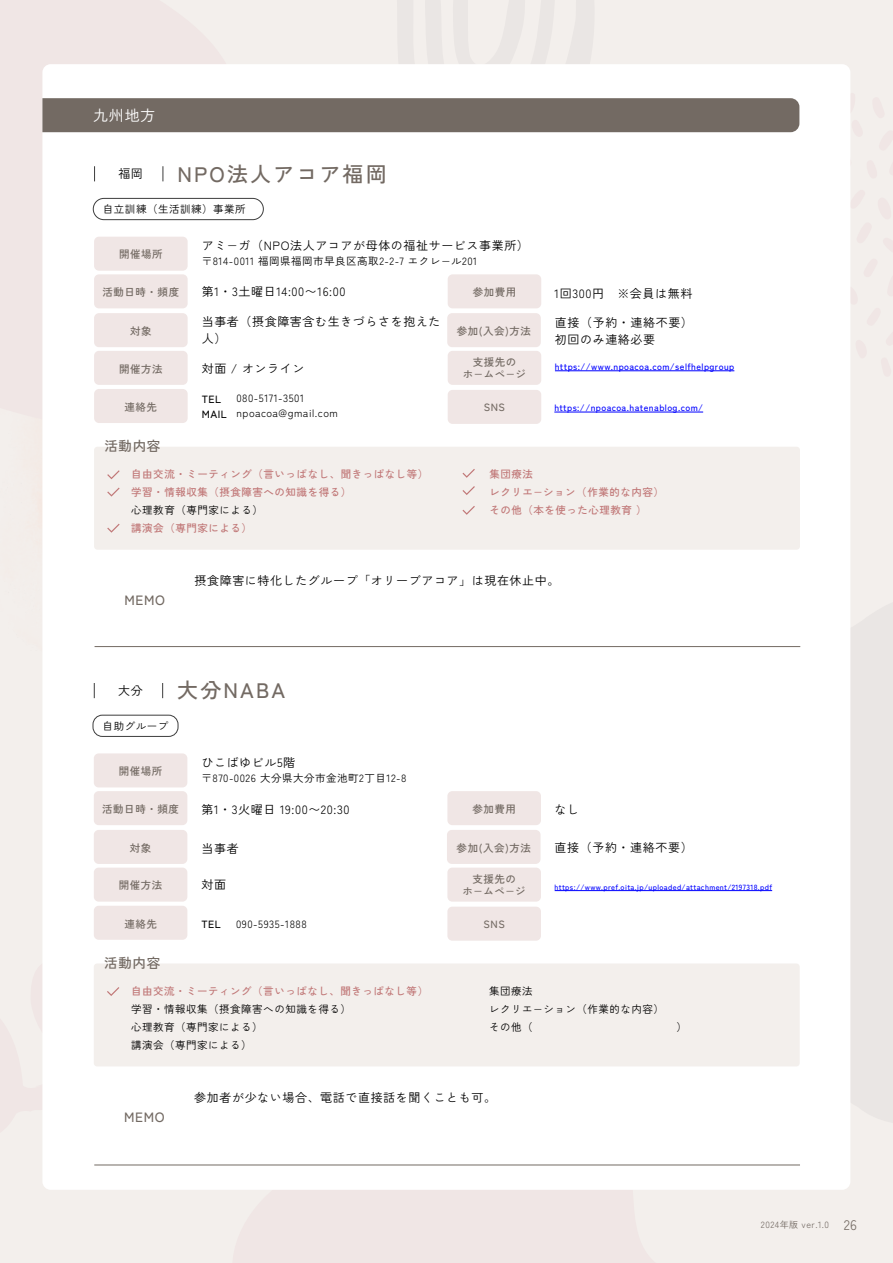
<style>
.page{position:relative;width:893px;height:1263px;background:#f3efec}
.page>*{position:absolute;margin:0;border:0;box-sizing:border-box;transform-origin:0 0}
.t1{font:500 21px "Zen Kaku Gothic New";letter-spacing:.1em;color:#736a63}
.t2{font:15px "Zen Kaku Gothic New";color:#fff}
.t3{font:500 13.5px "Zen Kaku Gothic New";letter-spacing:.05em;color:#736a63}
.t4{font:12px/16.5px "Zen Kaku Gothic New";letter-spacing:.05em;color:#000}
.t5{font:10.5px/18px "Zen Kaku Gothic New";letter-spacing:.05em;color:#000}
.t6{font:500 10.5px/18px "Zen Kaku Gothic New";letter-spacing:.05em;color:#c17878}
.t7{font:500 10.5px/12px "Zen Kaku Gothic New";letter-spacing:.05em;color:#736a63;text-align:center}
.t8{font:500 10.5px/15px "Zen Kaku Gothic New";letter-spacing:.05em;color:#000}
.t9{font:500 9px "Zen Kaku Gothic New";letter-spacing:.05em;color:#00f}
.t10{font:9px "Zen Kaku Gothic New";letter-spacing:.05em;color:#736a63}
.t11{font:500 7.5px "Zen Kaku Gothic New";letter-spacing:.05em;color:#00f}
.s1{font-size:13.8px}
</style>
<div class="page">
<div style="left:42px;top:64px;width:808px;height:1126px;background:#fff;border-radius:8px"></div>
<hr style="left:94px;top:1164px;width:706px;height:1px;background:#736a63">
<div style="left:94px;top:963px;width:706px;height:103px;background:#f3efec;border-radius:3px"></div>
<svg style="left:42px;top:937px;width:78px;height:173px"></svg>
<div style="left:447px;top:907px;width:94px;height:34px;background:#f0e6e5;border-radius:5px"></div>
<div style="left:94px;top:906px;width:93px;height:34px;background:#f0e6e5;border-radius:5px"></div>
<div style="left:447px;top:868px;width:94px;height:34px;background:#f0e6e5;border-radius:5px"></div>
<hr style="left:555px;top:890px;width:217px;height:1px;background:#00f">
<div style="left:94px;top:868px;width:93px;height:34px;background:#f0e6e5;border-radius:5px"></div>
<div style="left:447px;top:830px;width:93px;height:34px;background:#f0e6e5;border-radius:5px"></div>
<div style="left:94px;top:830px;width:93px;height:34px;background:#f0e6e5;border-radius:5px"></div>
<div style="left:447px;top:791px;width:94px;height:34px;background:#f0e6e5;border-radius:5px"></div>
<div style="left:94px;top:791px;width:93px;height:34px;background:#f0e6e5;border-radius:5px"></div>
<div style="left:94px;top:753px;width:93px;height:34px;background:#f0e6e5;border-radius:5px"></div>
<div style="left:93px;top:715px;width:85px;height:22px;border:1px solid #3d3d3d;border-radius:9px"></div>
<svg style="left:162px;top:683px;width:1px;height:15px"></svg>
<svg style="left:94px;top:683px;width:1px;height:15px"></svg>
<hr style="left:95px;top:646px;width:705px;height:1px;background:#736a63">
<div style="left:94px;top:447px;width:706px;height:103px;background:#f3efec;border-radius:3px"></div>
<svg style="left:462px;top:469px;width:13px;height:9px"></svg>
<svg style="left:462px;top:486px;width:13px;height:9px"></svg>
<svg style="left:462px;top:506px;width:13px;height:9px"></svg>
<svg style="left:107px;top:524px;width:13px;height:9px"></svg>
<svg style="left:107px;top:470px;width:13px;height:9px"></svg>
<svg style="left:107px;top:488px;width:13px;height:9px"></svg>
<div style="left:448px;top:390px;width:93px;height:34px;background:#f0e6e5;border-radius:5px"></div>
<div style="left:94px;top:389px;width:94px;height:34px;background:#f0e6e5;border-radius:5px"></div>
<div style="left:448px;top:351px;width:93px;height:34px;background:#f0e6e5;border-radius:5px"></div>
<hr style="left:554px;top:412px;width:149px;height:1px;background:#00f">
<div style="left:94px;top:351px;width:94px;height:34px;background:#f0e6e5;border-radius:5px"></div>
<svg style="left:42px;top:64px;width:803px;height:313px"></svg>
<p class="t2" style="left:93px;top:107px;width:64px">九州地方</p>
<p class="t4" style="left:118px;top:165px;width:26px">福岡</p>
<h1 class="t1" style="left:178px;top:161px;width:211px">NPO法人アコア福岡</h1>
<p class="t5" style="left:103px;top:200px;width:144px">自立訓練（生活訓練）事業所</p>
<p class="t7" style="left:119px;top:248px;width:45px">開催場所</p>
<p class="t4" style="left:202px;top:237px;width:329px">アミ−ガ（NPO法人アコアが母体の福祉サービス事業所）</p>
<p class="t5" style="left:202px;top:252px;width:277px">〒814-0011 福岡県福岡市早良区高取2-2-7 エクレ−ル201</p>
<p class="t7" style="left:103px;top:286px;width:78px">活動日時・頻度</p>
<p class="t4" style="left:202px;top:283px;width:145px">第1・3土曜日14:00〜16:00</p>
<p class="t7" style="left:473px;top:286px;width:45px">参加費用</p>
<p class="t4" style="left:555px;top:285px;width:139px">1回300円　※会員は無料</p>
<p class="t7" style="left:130px;top:325px;width:23px">対象</p>
<p class="t4" style="left:202px;top:313px;width:240px">当事者（摂食障害含む生きづらさを抱えた人）</p>
<p class="t7" style="left:119px;top:363px;width:45px">開催方法</p>
<p class="t4" style="left:202px;top:360px;width:104px">対面 / オンライン</p>
<p class="t7" style="left:125px;top:401px;width:34px">連絡先</p>
<p class="t8" style="left:202px;top:392px;width:27px">TEL<br>MAIL</p>
<p class="t3" style="left:104px;top:438px;width:58px">活動内容</p>
<p class="t5" style="left:236px;top:391px;width:103px;line-height:15px">080-5171-3501 npoacoa@gmail.com</p>
<p class="t6" style="left:131px;top:465px;width:299px">自由交流・ミーティング（言いっぱなし、聞きっぱなし等）学習・情報収集（摂食障害への知識を得る）</p>
<p class="t5" style="left:131px;top:501px;width:133px">心理教育（専門家による）</p>
<p class="t6" style="left:131px;top:519px;width:122px">講演会（専門家による）</p>
<p class="t7" style="left:457px;top:325px;width:76px">参加(入会)方法</p>
<p class="t4" style="left:555px;top:315px;width:139px">直接（予約・連絡不要）初回のみ連絡必要</p>
<p class="t7" style="left:463px;top:356px;width:65px">支援先のホ−ムペ−ジ</p>
<p class="t9" style="left:555px;top:361px;width:181px">https://www.npoacoa.com/selfhelpgroup</p>
<p class="t9" style="left:554px;top:402px;width:150px">https://npoacoa.hatenablog.com/</p>
<p class="t7" style="left:484px;top:401px;width:23px">SNS</p>
<p class="t6" style="left:489px;top:465px;width:176px">集団療法<br>レクリエ−ション（作業的な内容）その他（本を使った心理教育 ）</p>
<p class="t3" style="left:124px;top:592px;width:42px">MEMO</p>
<p class="t4" style="left:195px;top:572px;width:366px">摂食障害に特化したグループ「オリーブアコア」は現在休止中。</p>
<p class="t4" style="left:118px;top:682px;width:26px">大分</p>
<h1 class="t1" style="left:177px;top:678px;width:109px">大分NABA</h1>
<p class="t5" style="left:103px;top:717px;width:67px">自助グループ</p>
<p class="t7" style="left:119px;top:765px;width:45px">開催場所</p>
<p class="t4" style="left:201px;top:754px;width:95px">ひこばゆビル5階</p>
<p class="t5" style="left:201px;top:769px;width:207px">〒870-0026 大分県大分市金池町2丁目12-8</p>
<p class="t7" style="left:102px;top:803px;width:78px">活動日時・頻度</p>
<p class="t4" style="left:201px;top:801px;width:150px">第1・3火曜日 19:00〜20:30</p>
<p class="t7" style="left:472px;top:803px;width:45px">参加費用</p>
<p class="t4" style="left:555px;top:801px;width:26px">なし</p>
<p class="t7" style="left:130px;top:842px;width:23px">対象</p>
<p class="t4" style="left:201px;top:840px;width:39px">当事者</p>
<p class="t7" style="left:457px;top:842px;width:76px">参加(入会)方法</p>
<p class="t4" style="left:555px;top:839px;width:139px">直接（予約・連絡不要）</p>
<p class="t7" style="left:463px;top:873px;width:65px">支援先のホ−ムペ−ジ</p>
<p class="t7" style="left:119px;top:879px;width:45px">開催方法</p>
<p class="t4" style="left:201px;top:877px;width:26px">対面</p>
<p class="t11" style="left:555px;top:882px;width:219px">https://www.pref.oita.jp/uploaded/attachment/2197318.pdf</p>
<p class="t7" style="left:124px;top:917px;width:34px">連絡先</p>
<p class="t8" style="left:201px;top:916px;width:21px">TEL</p>
<p class="t5" style="left:236px;top:915px;width:72px">090-5935-1888</p>
<p class="t7" style="left:484px;top:917px;width:23px">SNS</p>
<p class="t3" style="left:104px;top:955px;width:58px">活動内容</p>
<p class="t6" style="left:131px;top:981px;width:299px">自由交流・ミーティング（言いっぱなし、聞きっぱなし等）</p>
<p class="t5" style="left:131px;top:1000px;width:221px">学習・情報収集（摂食障害への知識を得る）心理教育（専門家による）<br>講演会（専門家による）</p>
<p class="t5" style="left:489px;top:982px;width:177px">集団療法<br>レクリエ−ション（作業的な内容）</p>
<p class="t3" style="left:124px;top:1109px;width:42px">MEMO</p>
<p class="t4" style="left:194px;top:1089px;width:303px">参加者が少ない場合、電話で直接話を聞くことも可。</p>
<p class="t10" style="left:761px;top:1219px;width:97px">2024年版 ver.1.0 <span class="s1">26</span></p>
</div>
